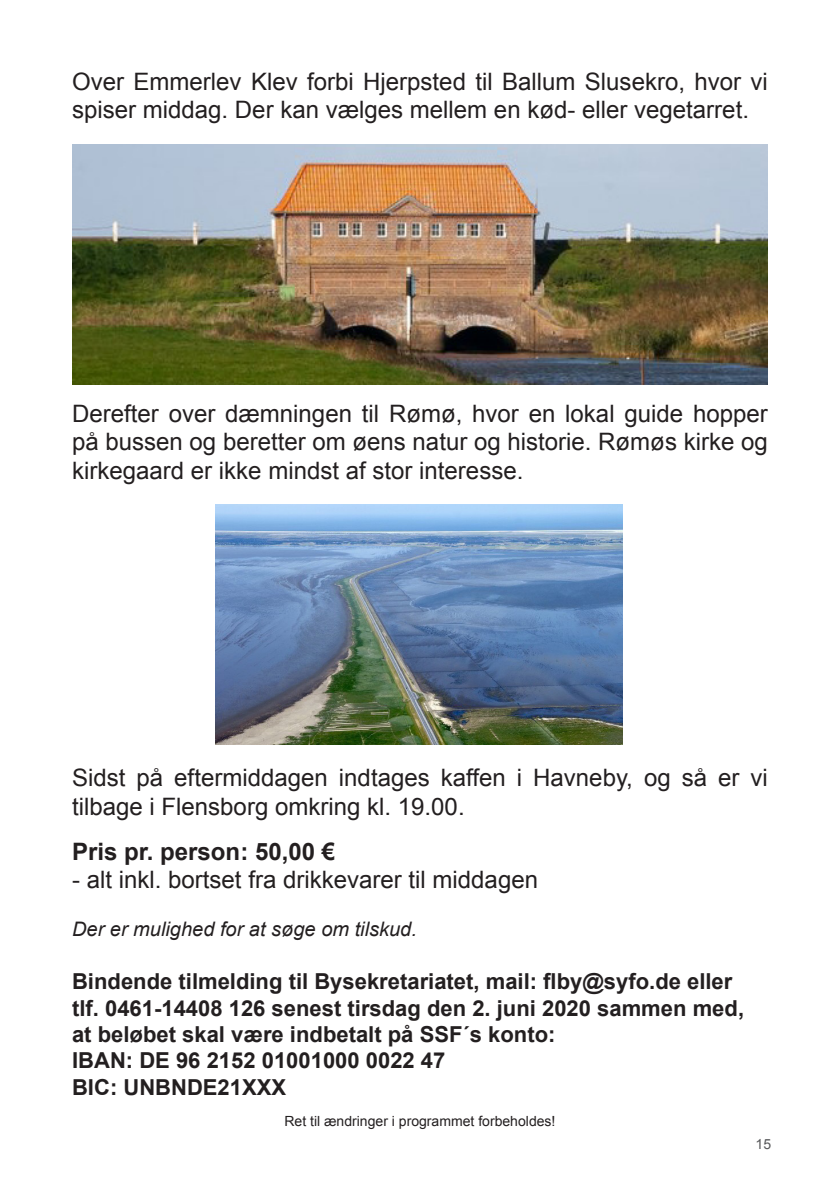
<style>
.page{position:relative;width:840px;height:1191px;background:#fff}
.page>*{position:absolute;margin:0;border:0;box-sizing:border-box;transform-origin:0 0}
.t1{font:24px/28.8px "Arial";color:#231f20}
.t2{font:700 24px "Arial";color:#231f20}
.t3{font:700 22px/26.4px "Arial";color:#231f20}
.t4{font:italic 20px "Arial";color:#231f20}
.t5{font:14px "Arial";color:#231f20}
.t6{font:14px "Arial";color:#57585a}
</style>
<div class="page">
<img style="left:215px;top:504px;width:407px;height:240px">
<img style="left:72px;top:144px;width:695px;height:240px">
<p class="t1" style="left:72px;top:67px;width:697px">Over Emmerlev Klev forbi Hjerpsted til Ballum Slusekro, hvor vi spiser middag. Der kan vælges mellem en kød- eller vegetarret.</p>
<p class="t1" style="left:72px;top:399px;width:697px;text-align:justify">Derefter over dæmningen til Rømø, hvor en lokal guide hopper på bussen og beretter om øens natur og historie. Rømøs kirke og kirkegaard er ikke mindst af stor interesse.</p>
<p class="t1" style="left:72px;top:763px;width:697px">Sidst på eftermiddagen indtages kaffen i Havneby, og så er vi tilbage i Flensborg omkring kl. 19.00.</p>
<p class="t2" style="left:72px;top:835px;width:264px">Pris pr. person: 50,00 €</p>
<p class="t1" style="left:72px;top:865px;width:467px">- alt inkl. bortset fra drikkevarer til middagen</p>
<p class="t4" style="left:72px;top:916px;width:346px">Der er mulighed for at søge om tilskud.</p>
<p class="t3" style="left:72px;top:969px;width:673px">Bindende tilmelding til Bysekretariatet, mail: flby@syfo.de eller tlf. 0461-14408 126 senest tirsdag den 2. juni 2020 sammen med, at beløbet skal være indbetalt på SSF´s konto:</p>
<p class="t3" style="left:72px;top:1048px;width:374px">IBAN: DE 96 2152 01001000 0022 47</p>
<p class="t3" style="left:72px;top:1074px;width:215px">BIC: UNBNDE21XXX</p>
<p class="t5" style="left:284px;top:1112px;width:272px">Ret til ændringer i programmet forbeholdes!</p>
<p class="t6" style="left:755px;top:1134px;width:17px">15</p>
</div>
